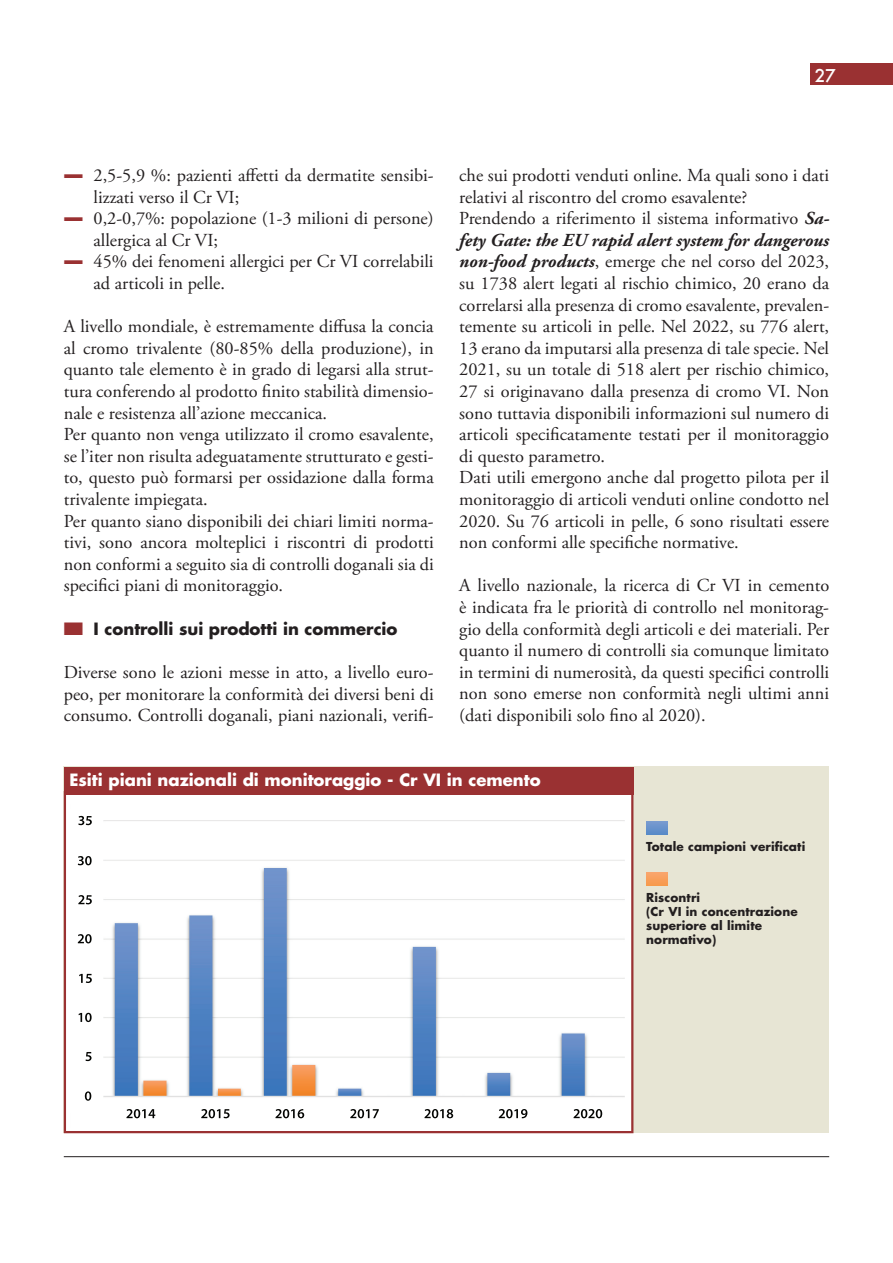
<style>
.page{position:relative;width:893px;height:1263px;background:#fff}
.page>*{position:absolute;margin:0;border:0;box-sizing:border-box;transform-origin:0 0}
.t1{font:18.3px/21.6px "Adobe Garamond Pro";color:#231f20}
.t2{font:500 17.25px "Futura";color:#fff}
.t3{font:700 16.5px "Futura Std";color:#fff}
.t4{font:700 16.5px "Futura Std";color:#231f20}
.t5{font:700 12px/14.2px "Futura Std";letter-spacing:.01em;color:#231f20}
.s1{font-weight:700;font-style:italic}
</style>
<div class="page">
<hr style="left:64px;top:1156px;width:765px;height:1px;background:#231f20">
<div style="left:811px;top:64px;width:82px;height:21px;background:#9a3132"></div>
<div style="left:64px;top:767px;width:765px;height:366px;background:#e7e5d4"></div>
<div style="left:64px;top:791px;width:569px;height:342px;background:#fff;border:2px solid #9a3132"></div>
<img style="left:77px;top:815px;width:548px;height:304px">
<div style="left:64px;top:767px;width:569px;height:27px;background:#9a3132"></div>
<img style="left:646px;top:872px;width:21px;height:13px">
<p class="t2" style="left:815px;top:63px;width:22px">27</p>
<p class="t1" style="left:94px;top:165px;width:342px">2,5-5,9 %: pazienti affetti da dermatite sensibi&shy;lizzati verso il Cr VI;<br>0,2-0,7%: popolazione (1-3 milioni di persone) allergica al Cr VI;<br>45% dei fenomeni allergici per Cr VI correlabili ad articoli in pelle.</p>
<p class="t1" style="left:64px;top:316px;width:371px">A livello mondiale, è estremamente diffusa la concia al cromo trivalente (80-85% della produzione), in quanto tale elemento è in grado di legarsi alla strut&shy;tura conferendo al prodotto finito stabilità dimensio&shy;nale e resistenza all’azione meccanica.<br>Per quanto non venga utilizzato il cromo esavalente, se l’iter non risulta adeguatamente strutturato e gesti&shy;to, questo può formarsi per ossidazione dalla forma trivalente impiegata.<br>Per quanto siano disponibili dei chiari limiti norma&shy;tivi, sono ancora molteplici i riscontri di prodotti non conformi a seguito sia di controlli doganali sia di specifici piani di monitoraggio.</p>
<p class="t4" style="left:94px;top:617px;width:305px">I controlli sui prodotti in commercio</p>
<p class="t1" style="left:64px;top:662px;width:371px;text-align:justify">Diverse sono le azioni messe in atto, a livello euro&shy;peo, per monitorare la conformità dei diversi beni di consumo. Controlli doganali, piani nazionali, verifi-</p>
<p class="t1" style="left:459px;top:165px;width:371px">che sui prodotti venduti online. Ma quali sono i dati relativi al riscontro del cromo esavalente?<br>Prendendo a riferimento il sistema informativo <span class="s1">Sa&shy;fety Gate: the EU rapid alert system for dangerous non-food products</span>, emerge che nel corso del 2023, su 1738 alert legati al rischio chimico, 20 erano da correlarsi alla presenza di cromo esavalente, prevalen&shy;temente su articoli in pelle. Nel 2022, su 776 alert, 13 erano da imputarsi alla presenza di tale specie. Nel 2021, su un totale di 518 alert per rischio chimico, 27 si originavano dalla presenza di cromo VI. Non sono tuttavia disponibili informazioni sul numero di articoli specificatamente testati per il monitoraggio di questo parametro.<br>Dati utili emergono anche dal progetto pilota per il monitoraggio di articoli venduti online condotto nel 2020. Su 76 articoli in pelle, 6 sono risultati essere non conformi alle specifiche normative.</p>
<p class="t1" style="left:459px;top:575px;width:371px;text-align:justify">A livello nazionale, la ricerca di Cr VI in cemento è indicata fra le priorità di controllo nel monitorag&shy;gio della conformità degli articoli e dei materiali. Per quanto il numero di controlli sia comunque limitato in termini di numerosità, da questi specifici controlli non sono emerse non conformità negli ultimi anni (dati disponibili solo fino al 2020).</p>
<p class="t3" style="left:69px;top:769px;width:473px">Esiti piani nazionali di monitoraggio - Cr VI in cemento</p>
<p class="t5" style="left:646px;top:839px;width:161px">Totale campioni verificati</p>
<p class="t5" style="left:646px;top:890px;width:153px">Riscontri<br>(Cr VI in concentrazione superiore al limite normativo)</p>
</div>
